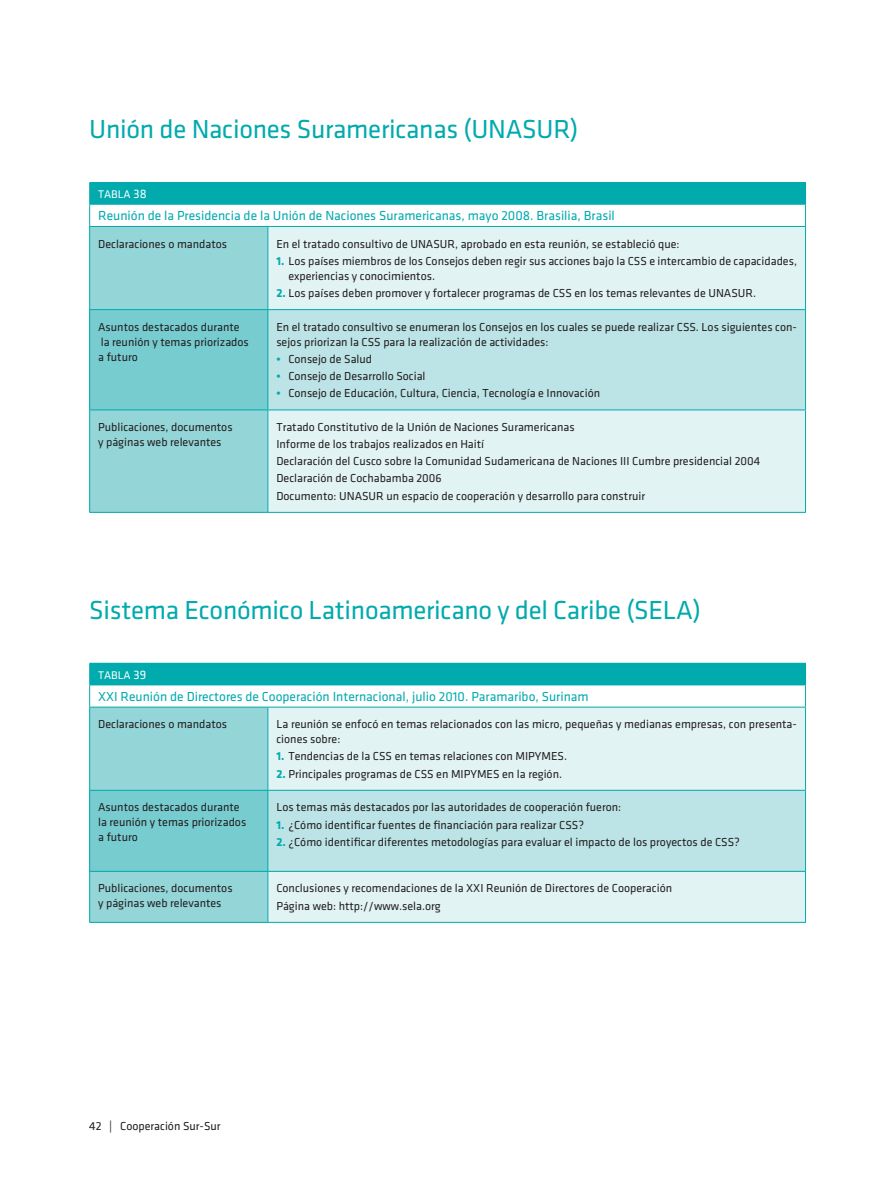
<style>
.page{position:relative;width:893px;height:1191px;background:#fff}
.page>*{position:absolute;margin:0;border:0;box-sizing:border-box;transform-origin:0 0}
.t1{font:27px "Klavika";letter-spacing:-.01em;color:#00aaad}
.t2{font:13.5px "Klavika";color:#00aaad}
.t3{font:12px/15px "Klavika";color:#231f20}
.t4{font:11.55px "Klavika Regular Plain SC900";color:#fff}
.s1{font-size:12.75px}
.s2{font-weight:700;color:#00aaad}
</style>
<div class="page">
<div style="left:90px;top:183px;width:715px;height:21px;background:#00aaad"></div>
<div style="left:90px;top:227px;width:177px;height:285px;background:#94d5d8"></div>
<div style="left:268px;top:227px;width:537px;height:285px;background:#e2f3f4"></div>
<div style="left:90px;top:310px;width:178px;height:100px;background:#77ccd0"></div>
<div style="left:268px;top:310px;width:537px;height:100px;background:#bce3e5"></div>
<hr style="left:89px;top:182px;width:179px;height:1px;background:#00aaad">
<hr style="left:268px;top:182px;width:538px;height:1px;background:#00aaad">
<hr style="left:89px;top:204px;width:179px;height:1px;background:#00aaad">
<svg style="left:89px;top:183px;width:1px;height:43px"></svg>
<hr style="left:268px;top:204px;width:538px;height:1px;background:#00aaad">
<svg style="left:805px;top:183px;width:1px;height:43px"></svg>
<hr style="left:89px;top:226px;width:179px;height:1px;background:#00aaad">
<hr style="left:89px;top:227px;width:1px;height:82px;background:#00aaad">
<hr style="left:268px;top:226px;width:538px;height:1px;background:#00aaad">
<hr style="left:267px;top:227px;width:1px;height:82px;background:#00aaad">
<hr style="left:805px;top:227px;width:1px;height:82px;background:#00aaad">
<hr style="left:89px;top:309px;width:179px;height:1px;background:#00aaad">
<hr style="left:89px;top:310px;width:1px;height:99px;background:#00aaad">
<hr style="left:268px;top:309px;width:538px;height:1px;background:#00aaad">
<hr style="left:267px;top:310px;width:1px;height:99px;background:#00aaad">
<hr style="left:805px;top:310px;width:1px;height:99px;background:#00aaad">
<hr style="left:89px;top:409px;width:179px;height:1px;background:#00aaad">
<hr style="left:89px;top:410px;width:1px;height:102px;background:#00aaad">
<hr style="left:268px;top:409px;width:538px;height:1px;background:#00aaad">
<hr style="left:267px;top:410px;width:1px;height:102px;background:#00aaad">
<hr style="left:805px;top:410px;width:1px;height:102px;background:#00aaad">
<hr style="left:89px;top:512px;width:179px;height:1px;background:#00aaad">
<hr style="left:268px;top:512px;width:538px;height:1px;background:#00aaad">
<div style="left:90px;top:663px;width:715px;height:22px;background:#00aaad"></div>
<div style="left:268px;top:707px;width:537px;height:215px;background:#e2f3f4"></div>
<div style="left:268px;top:790px;width:537px;height:81px;background:#bce3e5"></div>
<svg style="left:89px;top:663px;width:179px;height:259px"></svg>
<svg style="left:805px;top:663px;width:1px;height:43px"></svg>
<hr style="left:89px;top:706px;width:179px;height:1px;background:#00aaad">
<hr style="left:89px;top:707px;width:1px;height:83px;background:#00aaad">
<hr style="left:268px;top:706px;width:538px;height:1px;background:#00aaad">
<hr style="left:267px;top:707px;width:1px;height:83px;background:#00aaad">
<hr style="left:805px;top:707px;width:1px;height:83px;background:#00aaad">
<hr style="left:89px;top:790px;width:179px;height:1px;background:#00aaad">
<hr style="left:89px;top:790px;width:1px;height:81px;background:#00aaad">
<hr style="left:268px;top:790px;width:538px;height:1px;background:#00aaad">
<hr style="left:267px;top:790px;width:1px;height:81px;background:#00aaad">
<hr style="left:805px;top:790px;width:1px;height:81px;background:#00aaad">
<hr style="left:89px;top:871px;width:179px;height:1px;background:#00aaad">
<hr style="left:89px;top:871px;width:1px;height:51px;background:#00aaad">
<hr style="left:268px;top:871px;width:538px;height:1px;background:#00aaad">
<hr style="left:267px;top:871px;width:1px;height:51px;background:#00aaad">
<hr style="left:805px;top:871px;width:1px;height:51px;background:#00aaad">
<hr style="left:89px;top:922px;width:179px;height:1px;background:#00aaad">
<hr style="left:268px;top:922px;width:538px;height:1px;background:#00aaad">
<h1 class="t1" style="left:89px;top:115px;width:491px">Unión de Naciones Suramericanas (UNASUR)</h1>
<p class="t4" style="left:98px;top:188px;width:50px">TABLA <span class="s1">38</span></p>
<p class="t2" style="left:98px;top:209px;width:518px">Reunión de la Presidencia de la Unión de Naciones Suramericanas, mayo 2008. Brasilia, Brasil</p>
<p class="t3" style="left:98px;top:236px;width:131px">Declaraciones o mandatos</p>
<p class="t3" style="left:276px;top:236px;width:405px">En el tratado consultivo de UNASUR, aprobado en esta reunión, se estableció que:</p>
<p class="t3" style="left:288px;top:253px;width:510px;text-indent:-12px"><span class="s2">1.</span> Los países miembros de los Consejos deben regir sus acciones bajo la CSS e intercambio de capacidades, experiencias y conocimientos.</p>
<p class="t3" style="left:276px;top:285px;width:481px"><span class="s2">2.</span> Los países deben promover y fortalecer programas de CSS en los temas relevantes de UNASUR.</p>
<p class="t3" style="left:98px;top:319px;width:152px">Asuntos destacados durante la reunión y temas priorizados a futuro</p>
<p class="t3" style="left:276px;top:319px;width:522px">En el tratado consultivo se enumeran los Consejos en los cuales se puede realizar CSS. Los siguientes con&shy;sejos priorizan la CSS para la realización de actividades:</p>
<p class="t3" style="left:276px;top:351px;width:97px"><span class="s2">•</span> Consejo de Salud</p>
<p class="t3" style="left:276px;top:369px;width:151px"><span class="s2">•</span> Consejo de Desarrollo Social</p>
<p class="t3" style="left:276px;top:386px;width:325px"><span class="s2">•</span> Consejo de Educación, Cultura, Ciencia, Tecnología e Innovación</p>
<p class="t3" style="left:98px;top:420px;width:136px">Publicaciones, documentos y páginas web relevantes</p>
<p class="t3" style="left:276px;top:419px;width:485px;line-height:17.1px">Tratado Constitutivo de la Unión de Naciones Suramericanas<br>Informe de los trabajos realizados en Haití<br>Declaración del Cusco sobre la Comunidad Sudamericana de Naciones III Cumbre presidencial 2004<br>Declaración de Cochabamba 2006<br>Documento: UNASUR un espacio de cooperación y desarrollo para construir</p>
<h1 class="t1" style="left:89px;top:595px;width:613px">Sistema Económico Latinoamericano y del Caribe (SELA)</h1>
<p class="t4" style="left:98px;top:669px;width:50px">TABLA <span class="s1">39</span></p>
<p class="t2" style="left:98px;top:689px;width:492px">XXI Reunión de Directores de Cooperación Internacional, julio 2010. Paramaribo, Surinam</p>
<p class="t3" style="left:98px;top:717px;width:131px">Declaraciones o mandatos</p>
<p class="t3" style="left:276px;top:717px;width:522px">La reunión se enfocó en temas relacionados con las micro, pequeñas y medianas empresas, con presenta&shy;ciones sobre:</p>
<p class="t3" style="left:276px;top:749px;width:292px"><span class="s2">1.</span> Tendencias de la CSS en temas relaciones con MIPYMES.</p>
<p class="t3" style="left:276px;top:766px;width:287px"><span class="s2">2.</span> Principales programas de CSS en MIPYMES en la región.</p>
<p class="t3" style="left:98px;top:800px;width:150px">Asuntos destacados durante la reunión y temas priorizados a futuro</p>
<p class="t3" style="left:276px;top:800px;width:346px">Los temas más destacados por las autoridades de cooperación fueron:</p>
<p class="t3" style="left:276px;top:817px;width:309px"><span class="s2">1.</span> ¿Cómo identificar fuentes de financiación para realizar CSS?</p>
<p class="t3" style="left:276px;top:834px;width:465px"><span class="s2">2.</span> ¿Cómo identificar diferentes metodologías para evaluar el impacto de los proyectos de CSS?</p>
<p class="t3" style="left:98px;top:881px;width:136px">Publicaciones, documentos y páginas web relevantes</p>
<p class="t3" style="left:276px;top:880px;width:397px;line-height:17.1px">Conclusiones y recomendaciones de la XXI Reunión de Directores de Cooperación<br>Página web: http://www.sela.org</p>
<p class="t3" style="left:89px;top:1118px;width:133px">42 | Cooperación Sur-Sur</p>
</div>
